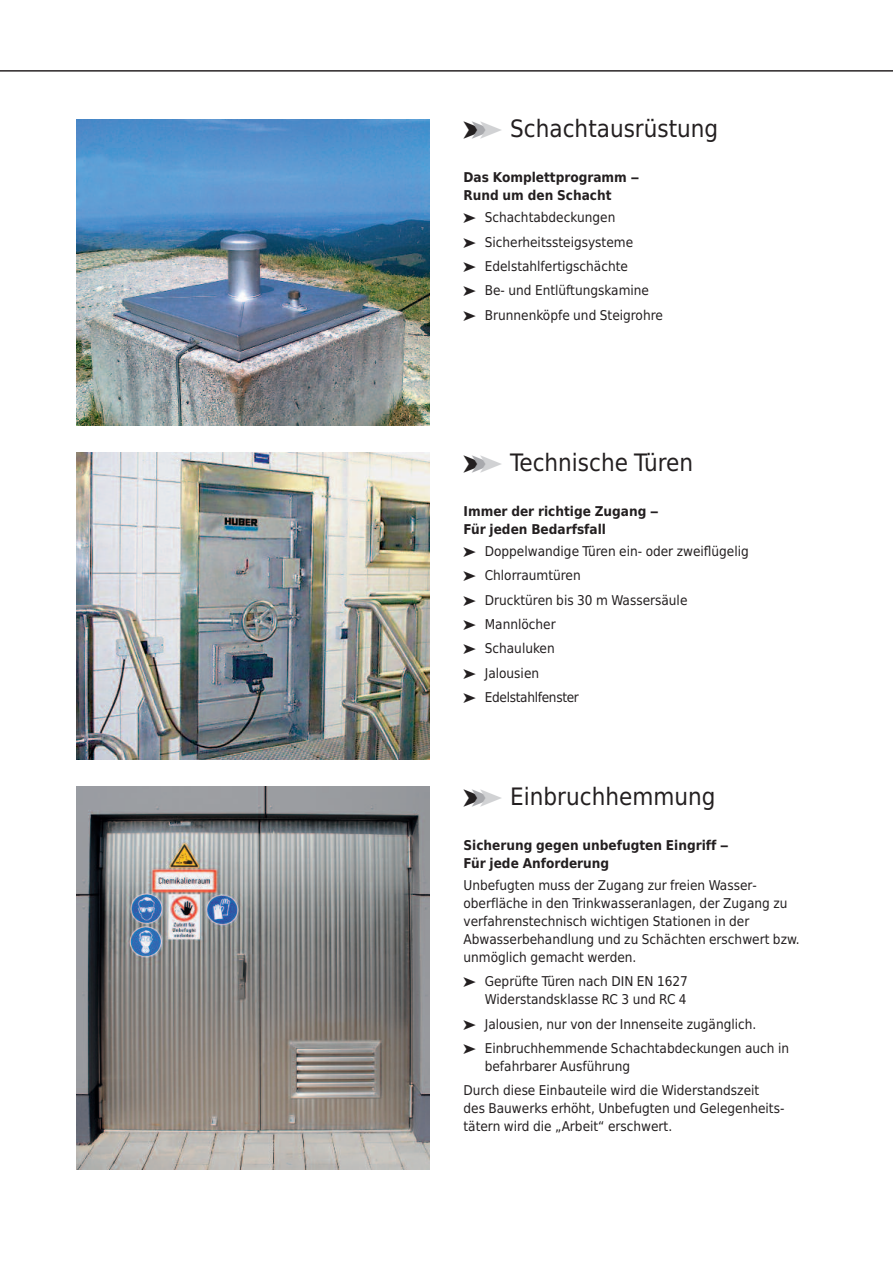
<style>
.page{position:relative;width:893px;height:1263px;background:#fff}
.page>*{position:absolute;margin:0;border:0;box-sizing:border-box;transform-origin:0 0}
.t1{font:24px "Huber Tec";color:#231f20}
.t2{font:13.5px/24.5px "Huber Tec";color:#231f20}
.t3{font:700 13.5px/18px "Huber Tec";color:#231f20}
.s1{color:#a8a9ad}
.s2{color:#d1d2d4}
</style>
<div class="page">
<hr style="left:0;top:71px;width:893px;height:1px;background:#231f20">
<svg style="left:880px;top:71px;width:13px;height:1px"></svg>
<img style="left:77px;top:787px;width:352px;height:382px">
<img style="left:77px;top:119px;width:352px;height:306px">
<img style="left:77px;top:453px;width:352px;height:306px">
<h1 class="t1" style="left:463px;top:115px;width:256px">➤<span class="s1">➤</span><span class="s2">➤</span> Schachtausrüstung</h1>
<p class="t3" style="left:463px;top:168px;width:177px">Das Komplettprogramm –<br>Rund um den Schacht</p>
<p class="t2" style="left:463px;top:205px;width:201px">➤ Schachtabdeckungen<br>➤ Sicherheitssteigsysteme<br>➤ Edelstahlfertigschächte<br>➤ Be- und Entlüftungskamine ➤ Brunnenköpfe und Steigrohre</p>
<h1 class="t1" style="left:463px;top:449px;width:231px">➤<span class="s1">➤</span><span class="s2">➤</span> Technische Türen</h1>
<p class="t3" style="left:463px;top:502px;width:197px">Immer der richtige Zugang –<br>Für jeden Bedarfsfall</p>
<p class="t2" style="left:463px;top:539px;width:287px">➤ Doppelwandige Türen ein- oder zweiflügelig ➤ Chlorraumtüren<br>➤ Drucktüren bis 30 m Wassersäule<br>➤ Mannlöcher<br>➤ Schauluken<br>➤ Jalousien<br>➤ Edelstahlfenster</p>
<h1 class="t1" style="left:463px;top:783px;width:254px">➤<span class="s1">➤</span><span class="s2">➤</span> Einbruchhemmung</h1>
<p class="t3" style="left:463px;top:836px;width:267px">Sicherung gegen unbefugten Eingriff –<br>Für jede Anforderung</p>
<p class="t2" style="left:463px;top:876px;width:338px;line-height:18px">Unbefugten muss der Zugang zur freien Wasser&shy;oberfläche in den Trinkwasseranlagen, der Zugang zu verfahrenstechnisch wichtigen Stationen in der Abwasserbehandlung und zu Schächten erschwert bzw. unmöglich gemacht werden.</p>
<p class="t2" style="left:463px;top:972px;width:226px;line-height:18px;text-align:right">➤ Geprüfte Türen nach DIN EN 1627<br>Widerstandsklasse RC 3 und RC 4</p>
<p class="t2" style="left:463px;top:1012px;width:327px">➤ Jalousien, nur von der Innenseite zugänglich.<br>➤ Einbruchhemmende Schachtabdeckungen auch in</p>
<p class="t2" style="left:463px;top:1054px;width:297px;text-indent:21px">befahrbarer Ausführung<br>Durch diese Einbauteile wird die Widerstandszeit</p>
<p class="t2" style="left:463px;top:1100px;width:322px;line-height:18px">des Bauwerks erhöht, Unbefugten und Gelegenheits&shy;tätern wird die „Arbeit“ erschwert.</p>
</div>
